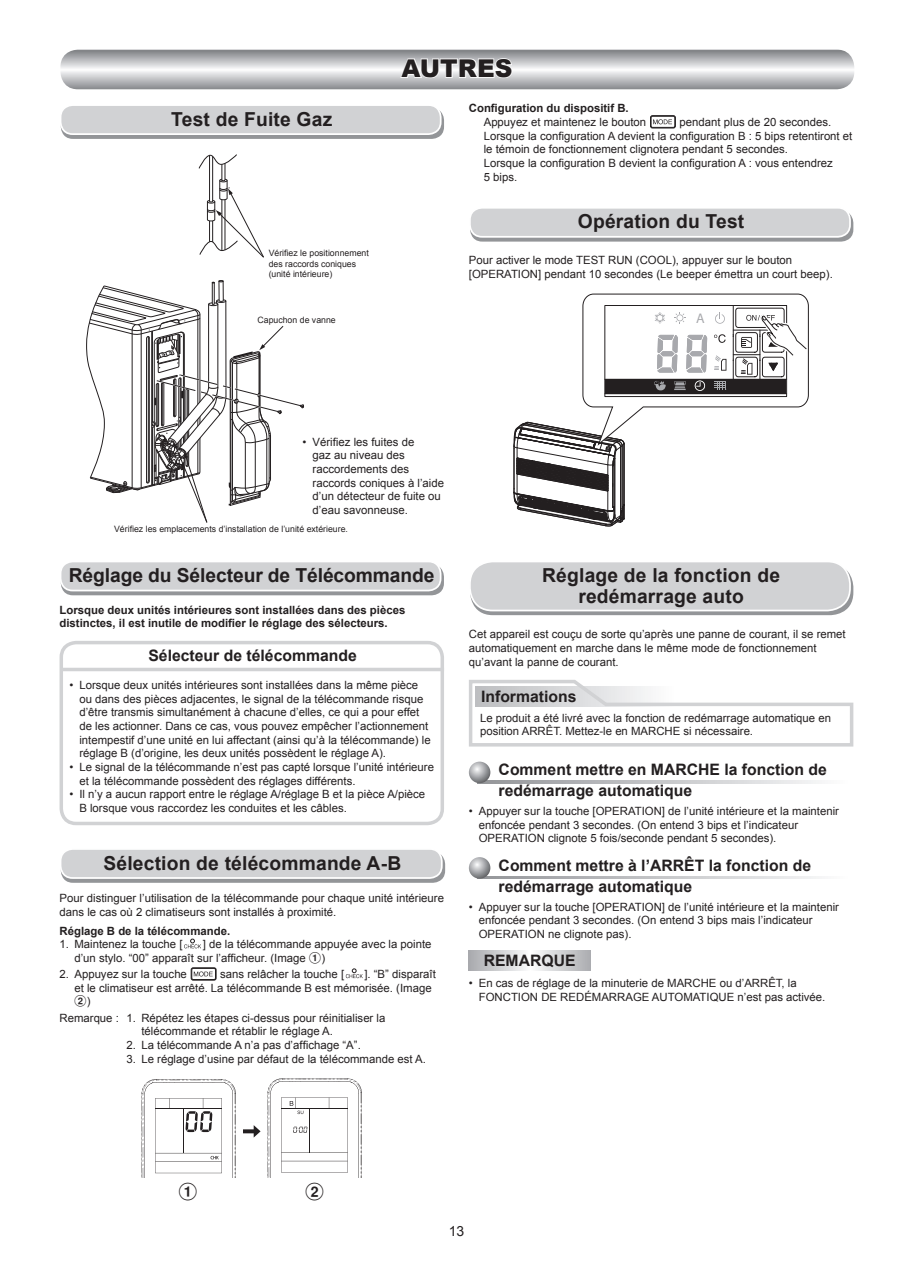
<style>
.page{position:relative;width:903px;height:1275px;background:#fff}
.page>*{position:absolute;margin:0;border:0;box-sizing:border-box;transform-origin:0 0}
.t1{font:900 24.5px "Arial";color:#231f20}
.t2{font:700 19.25px/21px "Arial";letter-spacing:.01em;color:#231f20;text-align:center}
.t3{font:17.5px "Circl Posi A";color:#231f20}
.t4{font:700 15.75px/21px "Arial";color:#231f20}
.t5{font:14px "Arial";color:#231f20}
.t6{font:14px "Myriad";color:#a8a9ad}
.t7{font:11.38px/13.7px "Arial";color:#231f20}
.t8{font:700 11.38px/13.7px "Arial";color:#231f20}
.t9{font:11.38px "Circl Posi A";color:#231f20}
.t10{font:8.75px/10.5px "Arial";color:#231f20}
.s1{color:#fff}
.s2{font-family:"Circl Posi A"}
.s3{font-family:"Arial"}
</style>
<div class="page">
<svg style="left:60px;top:50px;width:794px;height:39px"></svg>
<div style="left:61px;top:108px;width:383px;height:31px;background:#939598;border-radius:12px"></div>
<div style="left:61px;top:105px;width:380px;height:29px;background:#d1d2d4;border-radius:12px"></div>
<div style="left:60px;top:104px;width:381px;height:31px;border:2px solid #fff;border-radius:12px"></div>
<div style="left:61px;top:852px;width:384px;height:31px;background:#939598;border-radius:12px"></div>
<div style="left:61px;top:849px;width:381px;height:29px;background:#d1d2d4;border-radius:12px"></div>
<div style="left:60px;top:848px;width:383px;height:31px;border:2px solid #fff;border-radius:12px"></div>
<svg style="left:346px;top:969px;width:17px;height:9px"></svg>
<svg style="left:243px;top:1125px;width:18px;height:12px"></svg>
<svg style="left:142px;top:1079px;width:94px;height:98px"></svg>
<svg style="left:268px;top:1078px;width:94px;height:99px"></svg>
<svg style="left:178px;top:595px;width:49px;height:582px"></svg>
<svg style="left:199px;top:154px;width:65px;height:104px"></svg>
<svg style="left:86px;top:280px;width:218px;height:243px"></svg>
<div style="left:60px;top:641px;width:384px;height:184px;border:4px solid #d1d2d4;border-radius:15px"></div>
<hr style="left:61px;top:668px;width:383px;height:3px;background:#d1d2d4">
<div style="left:650px;top:115px;width:26px;height:13px;border:1px solid #231f20;border-radius:2px"></div>
<div style="left:651px;top:116px;width:24px;height:12px;border:1px solid #231f20"></div>
<svg style="left:653px;top:119px;width:19px;height:5px"></svg>
<svg style="left:61px;top:564px;width:383px;height:31px;fill:#939598"></svg>
<div style="left:61px;top:561px;width:380px;height:29px;background:#d1d2d4;border-radius:12px"></div>
<div style="left:60px;top:561px;width:381px;height:30px;border:2px solid #fff;border-radius:12px"></div>
<div style="left:470px;top:211px;width:383px;height:31px;background:#939598;border-radius:12px"></div>
<div style="left:470px;top:208px;width:380px;height:29px;background:#d1d2d4;border-radius:12px"></div>
<div style="left:469px;top:207px;width:382px;height:31px;border:2px solid #fff;border-radius:12px"></div>
<svg style="left:513px;top:294px;width:296px;height:232px"></svg>
<svg style="left:470px;top:564px;width:383px;height:51px;fill:#939598"></svg>
<div style="left:470px;top:561px;width:380px;height:49px;background:#d1d2d4;border-radius:23px"></div>
<div style="left:469px;top:561px;width:382px;height:50px;border:2px solid #fff;border-radius:23px"></div>
<svg style="left:469px;top:680px;width:385px;height:67px"></svg>
<svg style="left:483px;top:781px;width:336px;height:2px"></svg>
<svg style="left:469px;top:762px;width:21px;height:21px"></svg>
<svg style="left:483px;top:876px;width:336px;height:3px"></svg>
<svg style="left:469px;top:857px;width:21px;height:22px"></svg>
<svg style="left:469px;top:950px;width:121px;height:20px"></svg>
<h2 class="t2" style="left:171px;top:108px;width:163px">Test de Fuite Gaz</h2>
<p class="t10" style="left:269px;top:248px;width:102px">Vérifiez le positionnement des raccords coniques (unité intérieure)</p>
<p class="t10" style="left:257px;top:315px;width:80px">Capuchon de vanne</p>
<h1 class="t1" style="left:402px;top:50px;width:112px"><span class="s1">A</span>UTRES</h1>
<p class="t8" style="left:469px;top:102px;width:161px">Configuration du dispositif B.</p>
<p class="t7" style="left:484px;top:115px;width:164px">Appuyez et maintenez le bouton</p>
<p class="t7" style="left:484px;top:115px;width:370px;text-indent:196px">pendant plus de 20 secondes.<br>Lorsque la configuration A devient la configuration B : 5 bips retentiront et le témoin de fonctionnement clignotera pendant 5 secondes.<br>Lorsque la configuration B devient la configuration A : vous entendrez<br>5 bips.</p>
<h2 class="t2" style="left:578px;top:211px;width:168px">Opération du Test</h2>
<p class="t7" style="left:469px;top:253px;width:365px">Pour activer le mode TEST RUN (COOL), appuyer sur le bouton [OPERATION] pendant 10 secondes (Le beeper émettra un court beep).</p>
<p class="t6" style="left:696px;top:313px;width:10px">A</p>
<p class="t7" style="left:313px;top:435px;width:133px;text-indent:-10px">• Vérifiez les fuites de<br>gaz au niveau des raccordements des raccords coniques à l’aide d’un détecteur de fuite ou d’eau savonneuse.</p>
<p class="t10" style="left:114px;top:524px;width:235px">Vérifiez les emplacements d’installation de l’unité extérieure.</p>
<h2 class="t2" style="left:69px;top:565px;width:367px">Réglage du Sélecteur de Télécommande</h2>
<p class="t8" style="left:60px;top:603px;width:347px">Lorsque deux unités intérieures sont installées dans des pièces distinctes, il est inutile de modifier le réglage des sélecteurs.</p>
<h3 class="t4" style="left:148px;top:645px;width:210px">Sélecteur de télécommande</h3>
<p class="t7" style="left:79px;top:678px;width:353px;text-indent:-10px">• Lorsque deux unités intérieures sont installées dans la même pièce ou dans des pièces adjacentes, le signal de la télécommande risque d’être transmis simultanément à chacune d’elles, ce qui a pour effet de les actionner. Dans ce cas, vous pouvez empêcher l’actionnement intempestif d’une unité en lui affectant (ainsi qu’à la télécommande) le réglage B (d’origine, les deux unités possèdent le réglage A).</p>
<p class="t7" style="left:79px;top:760px;width:356px;text-indent:-10px">• Le signal de la télécommande n’est pas capté lorsque l’unité intérieure et la télécommande possèdent des réglages différents.</p>
<p class="t7" style="left:79px;top:787px;width:347px;text-indent:-10px">• Il n’y a aucun rapport entre le réglage A/réglage B et la pièce A/pièce<br>B lorsque vous raccordez les conduites et les câbles.</p>
<h2 class="t2" style="left:103px;top:852px;width:299px">Sélection de télécommande A-B</h2>
<p class="t7" style="left:60px;top:892px;width:386px">Pour distinguer l’utilisation de la télécommande pour chaque unité intérieure dans le cas où 2 climatiseurs sont installés à proximité.</p>
<p class="t8" style="left:60px;top:924px;width:172px">Réglage B de la télécommande.</p>
<p class="t7" style="left:60px;top:938px;width:125px">1. Maintenez la touche [</p>
<p class="t7" style="left:74px;top:938px;width:359px;text-indent:128px">] de la télécommande appuyée avec la pointe d’un stylo. “00” apparaît sur l’afficheur. (Image <span class="s2">1</span>)</p>
<p class="t7" style="left:60px;top:967px;width:129px">2. Appuyez sur la touche</p>
<p class="t7" style="left:220px;top:967px;width:125px">sans relâcher la touche [</p>
<p class="t7" style="left:74px;top:967px;width:363px;text-indent:290px">]. “B” disparaît et le climatiseur est arrêté. La télécommande B est mémorisée. (Image</p>
<p class="t9" style="left:74px;top:996px;width:18px">2<span class="s3">)</span></p>
<p class="t7" style="left:141px;top:1011px;width:246px;text-indent:-82px">Remarque : 1. Répétez les étapes ci-dessus pour réinitialiser la télécommande et rétablir le réglage A.</p>
<p class="t7" style="left:127px;top:1038px;width:236px">2. La télécommande A n’a pas d’affichage “A”.</p>
<p class="t7" style="left:127px;top:1052px;width:301px">3. Le réglage d’usine par défaut de la télécommande est A.</p>
<h2 class="t2" style="left:542px;top:565px;width:239px">Réglage de la fonction de redémarrage auto</h2>
<p class="t7" style="left:469px;top:627px;width:378px">Cet appareil est couçu de sorte qu’après une panne de courant, il se remet automatiquement en marche dans le même mode de fonctionnement qu’avant la panne de courant.</p>
<h3 class="t4" style="left:481px;top:686px;width:97px">Informations</h3>
<p class="t7" style="left:480px;top:711px;width:352px">Le produit a été livré avec la fonction de redémarrage automatique en position ARRÊT. Mettez-le en MARCHE si nécessaire.</p>
<h3 class="t4" style="left:499px;top:759px;width:330px">Comment mettre en MARCHE la fonction de redémarrage automatique</h3>
<p class="t7" style="left:479px;top:804px;width:362px;text-indent:-10px">• Appuyer sur la touche [OPERATION] de l’unité intérieure et la maintenir enfoncée pendant 3 secondes. (On entend 3 bips et l’indicateur<br>OPERATION clignote 5 fois/seconde pendant 5 secondes).</p>
<h3 class="t4" style="left:499px;top:855px;width:314px">Comment mettre à l’ARRÊT la fonction de redémarrage automatique</h3>
<p class="t7" style="left:479px;top:900px;width:362px;text-indent:-10px">• Appuyer sur la touche [OPERATION] de l’unité intérieure et la maintenir enfoncée pendant 3 secondes. (On entend 3 bips mais l’indicateur<br>OPERATION ne clignote pas).</p>
<h3 class="t4" style="left:484px;top:950px;width:93px">REMARQUE</h3>
<p class="t7" style="left:479px;top:976px;width:348px;text-indent:-10px">• En cas de réglage de la minuterie de MARCHE ou d’ARRÊT, la<br>FONCTION DE REDÉMARRAGE AUTOMATIQUE n’est pas activée.</p>
<h3 class="t3" style="left:179px;top:1182px;width:21px">1</h3>
<h3 class="t3" style="left:305px;top:1182px;width:21px">2</h3>
<p class="t5" style="left:449px;top:1223px;width:17px">13</p>
</div>
